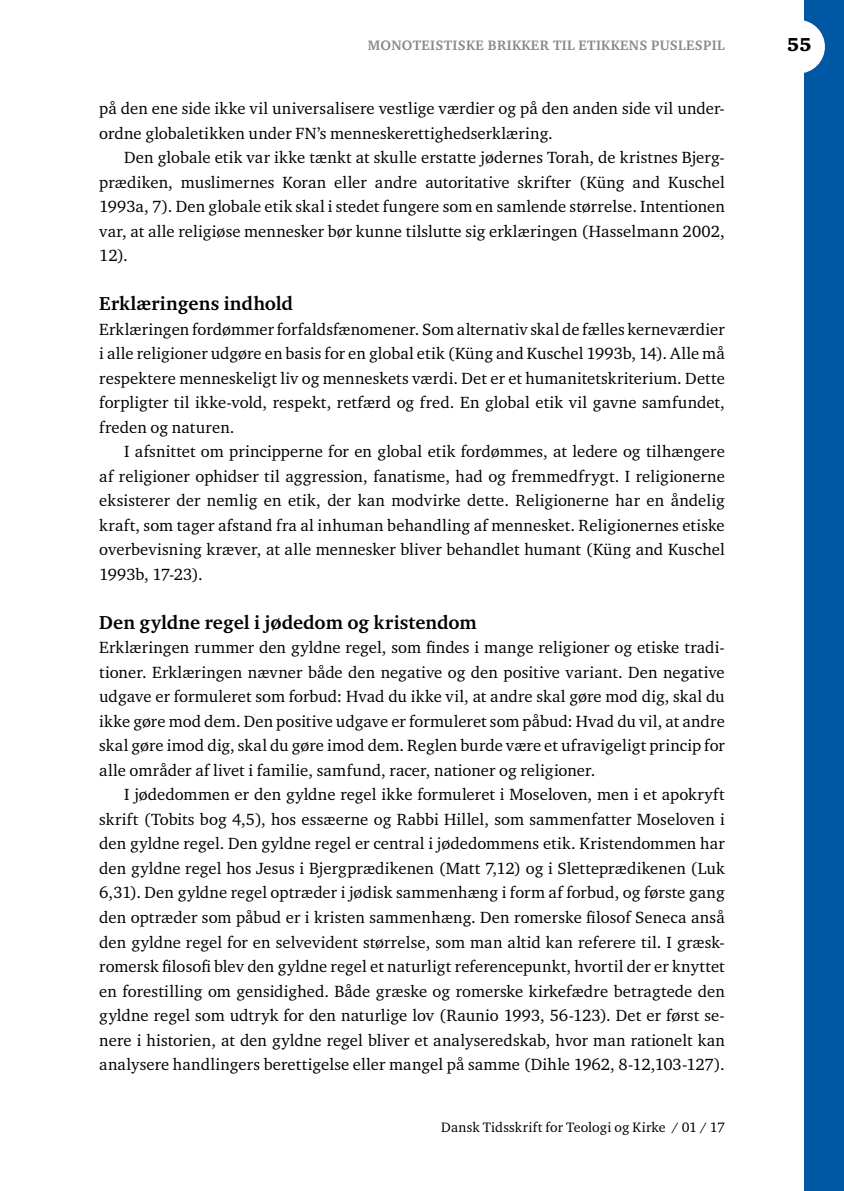
<style>
.page{position:relative;width:844px;height:1191px;background:#fff}
.page>*{position:absolute;margin:0;border:0;box-sizing:border-box;transform-origin:0 0}
.t1{font:700 19.25px "Charter ITC Std";letter-spacing:.005em;color:#000}
.t2{font:900 19.25px "Charter ITC Std";color:#000}
.t3{font:16.62px/24.5px "Charter ITC Std";letter-spacing:.005em;color:#000;text-align:justify}
.t4{font:700 14px "Charter ITC Std";letter-spacing:.025em;color:#87888a}
.t5{font:14px "Charter ITC Std";letter-spacing:.005em;color:#000}
</style>
<div class="page">
<div style="left:804px;top:0;width:39px;height:1191px;background:#0057a3"></div>
<div style="left:771px;top:20px;width:53px;height:54px;background:#fff;border-radius:50%"></div>
<p class="t4" style="left:367px;top:37px;width:358px">MONOTEISTISKE BRIKKER TIL ETIKKENS PUSLESPIL</p>
<p class="t3" style="left:99px;top:96px;width:627px">på den ene side ikke vil universalisere vestlige værdier og på den anden side vil under&shy;ordne globaletikken under FN’s menneskerettighedserklæring.</p>
<p class="t3" style="left:99px;top:145px;width:627px;text-indent:25px">Den globale etik var ikke tænkt at skulle erstatte jødernes Torah, de kristnes Bjerg&shy;prædiken, muslimernes Koran eller andre autoritative skrifter (Küng and Kuschel 1993a, 7). Den globale etik skal i stedet fungere som en samlende størrelse. Intentionen var, at alle religiøse mennesker bør kunne tilslutte sig erklæringen (Hasselmann 2002, 12).</p>
<p class="t1" style="left:99px;top:292px;width:195px">Erklæringens indhold</p>
<p class="t3" style="left:99px;top:316px;width:627px">Erklæringen fordømmer forfaldsfænomener. Som alternativ skal de fælles kerneværdier i alle religioner udgøre en basis for en global etik (Küng and Kuschel 1993b, 14). Alle må respektere menneskeligt liv og menneskets værdi. Det er et humanitetskriterium. Dette forpligter til ikke-vold, respekt, retfærd og fred. En global etik vil gavne samfundet, freden og naturen.</p>
<p class="t3" style="left:99px;top:439px;width:627px;text-indent:25px">I afsnittet om principperne for en global etik fordømmes, at ledere og tilhængere af religioner ophidser til aggression, fanatisme, had og fremmedfrygt. I religionerne eksisterer der nemlig en etik, der kan modvirke dette. Religionerne har en åndelig kraft, som tager afstand fra al inhuman behandling af mennesket. Religionernes etiske overbevisning kræver, at alle mennesker bliver behandlet humant (Küng and Kuschel 1993b, 17-23).</p>
<p class="t1" style="left:99px;top:610px;width:379px">Den gyldne regel i jødedom og kristendom</p>
<p class="t3" style="left:99px;top:635px;width:627px">Erklæringen rummer den gyldne regel, som findes i mange religioner og etiske tradi&shy;tioner. Erklæringen nævner både den negative og den positive variant. Den negative udgave er formuleret som forbud: Hvad du ikke vil, at andre skal gøre mod dig, skal du ikke gøre mod dem. Den positive udgave er formuleret som påbud: Hvad du vil, at andre skal gøre imod dig, skal du gøre imod dem. Reglen burde være et ufravigeligt princip for alle områder af livet i familie, samfund, racer, nationer og religioner.</p>
<p class="t3" style="left:99px;top:782px;width:627px;text-indent:25px">I jødedommen er den gyldne regel ikke formuleret i Moseloven, men i et apokryft skrift (Tobits bog 4,5), hos essæerne og Rabbi Hillel, som sammenfatter Moseloven i den gyldne regel. Den gyldne regel er central i jødedommens etik. Kristendommen har den gyldne regel hos Jesus i Bjergprædikenen (Matt 7,12) og i Sletteprædikenen (Luk 6,31). Den gyldne regel optræder i jødisk sammenhæng i form af forbud, og første gang den optræder som påbud er i kristen sammenhæng. Den romerske filosof Seneca anså den gyldne regel for en selvevident størrelse, som man altid kan referere til. I græsk&shy;romersk filosofi blev den gyldne regel et naturligt referencepunkt, hvortil der er knyttet en forestilling om gensidighed. Både græske og romerske kirkefædre betragtede den gyldne regel som udtryk for den naturlige lov (Raunio 1993, 56-123). Det er først se&shy;nere i historien, at den gyldne regel bliver et analyseredskab, hvor man rationelt kan analysere handlingers berettigelse eller mangel på samme (Dihle 1962, 8-12,103-127).</p>
<p class="t5" style="left:441px;top:1118px;width:285px">Dansk Tidsskrift for Teologi og Kirke / 01 / 17</p>
<p class="t2" style="left:787px;top:33px;width:26px">55</p>
</div>
